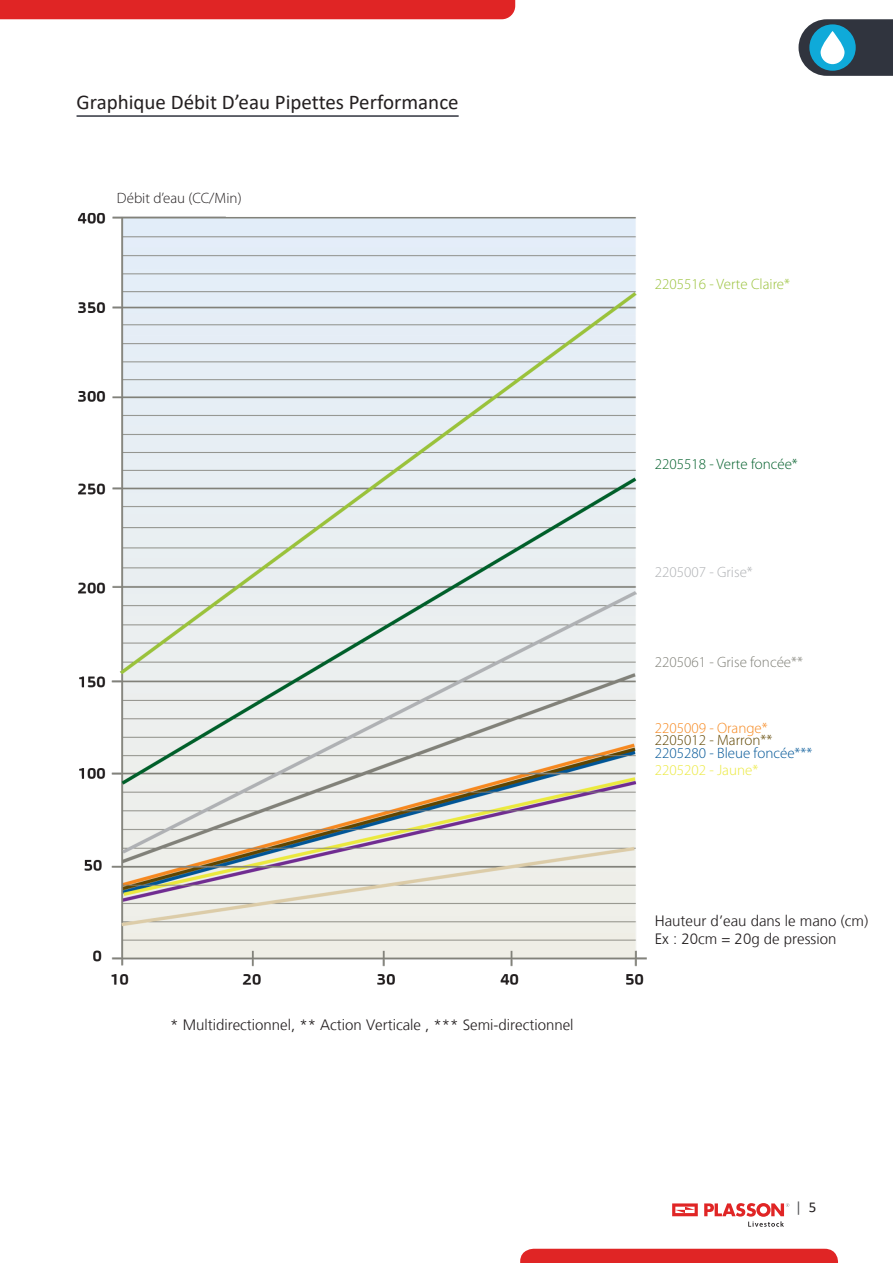
<style>
.page{position:relative;width:893px;height:1263px;background:#fff}
.page>*{position:absolute;margin:0;border:0;box-sizing:border-box;transform-origin:0 0}
.Head_Line_L2{font:21px "Calibri";color:#231f20}
.t1{font:300 15px "Frutiger LT";color:#231f20}
.t2{font:300 15px "Myriad Pro";color:#005596}
.t3{font:300 15px "Myriad Pro";color:#818179}
.t4{font:300 15px "Myriad Pro";color:#9ac23b}
.t5{font:300 15px "Myriad Pro";color:#005f2a}
.t6{font:300 15px "Myriad Pro";color:#231f20}
.t7{font:300 15px "Myriad Pro";color:#5f4500}
.t8{font:300 15px "Myriad Pro";color:#f6881f}
.t9{font:300 15px "Myriad Pro";color:#afb1b4}
.t10{font:300 15px "Myriad Pro";color:#ebe93e}
.t11{font:15px "Calibri";color:#57585a}
.s1{color:#231f20}
</style>
<div class="page">
<div style="left:0;top:0;width:516px;height:20px;background:#e02525"></div>
<div style="left:520px;top:1249px;width:318px;height:14px;background:#e02525"></div>
<svg style="left:798px;top:19px;width:95px;height:57px;background:#474b54"></svg>
<div style="left:809px;top:24px;width:47px;height:47px;background:#0faad9;border-radius:50%"></div>
<svg style="left:821px;top:31px;width:23px;height:33px"></svg>
<svg style="left:672px;top:1203px;width:26px;height:13px"></svg>
<svg style="left:704px;top:1203px;width:86px;height:24px"></svg>
<hr style="left:77px;top:115px;width:382px;height:2px;background:#30343e">
<img style="left:77px;top:212px;width:570px;height:773px">
<p class="Head_Line_L2" style="left:77px;top:87px;width:384px">Graphique Débit D’eau Pipettes Performance</p>
<p class="t6" style="left:117px;top:189px;width:126px">Débit d’eau (CC/Min)</p>
<p class="t1" style="left:170px;top:1016px;width:405px">* Multidirectionnel, ** Action Verticale , *** Semi-directionnel</p>
<p class="t4" style="left:655px;top:274px;width:137px">2205516 - Verte Claire*</p>
<p class="t5" style="left:655px;top:454px;width:145px">2205518 - Verte foncée*</p>
<p class="t9" style="left:655px;top:562px;width:100px">2205007 - Grise*</p>
<p class="t3" style="left:655px;top:652px;width:150px">2205061 - Grise foncée**</p>
<p class="t8" style="left:655px;top:718px;width:114px">2205009 - Orange*</p>
<p class="t7" style="left:655px;top:730px;width:119px">2205012 - Marron**</p>
<p class="t2" style="left:655px;top:744px;width:159px">2205280 - Bleue foncée***</p>
<p class="t10" style="left:655px;top:760px;width:105px">2205202 - Jaune*</p>
<p class="t1" style="left:655px;top:912px;width:215px">Hauteur d’eau dans le mano (cm)</p>
<p class="t1" style="left:655px;top:930px;width:183px">Ex : 20cm = 20g de pression</p>
<p class="t11" style="left:795px;top:1196px;width:23px">| <span class="s1">5</span></p>
</div>
